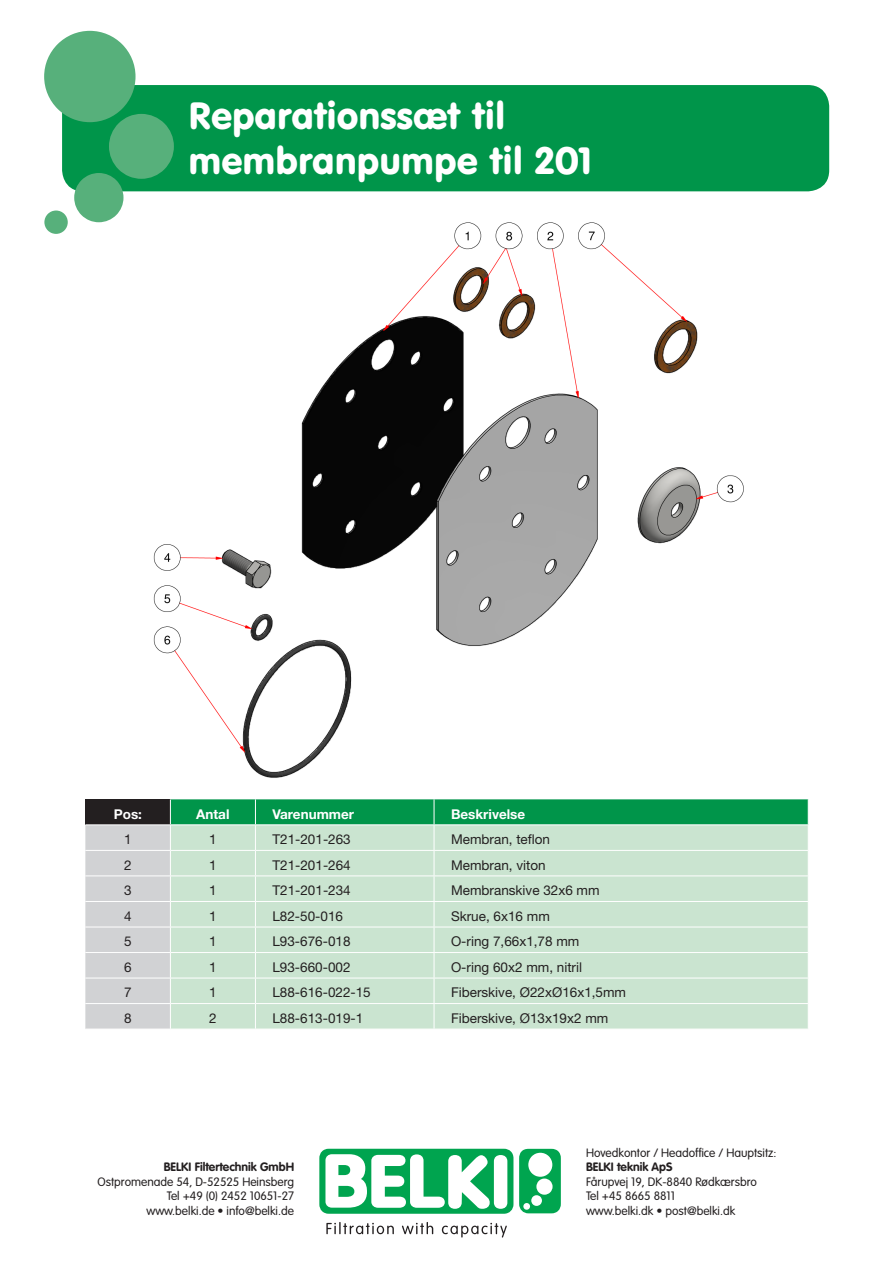
<style>
.page{position:relative;width:893px;height:1263px;background:#fff}
.page>*{position:absolute;margin:0;border:0;box-sizing:border-box;transform-origin:0 0}
.t1{font:37.5px/45px "VAG Rounded BT";color:#fff}
.t2{font:13.5px "Helvetica Neue";color:#231f20}
.t3{font:700 13.5px "Helvetica Neue";color:#fff}
.t4{font:300 12px/14.4px "VAG Rounded";color:#231f20}
.s1{font-weight:700}
</style>
<div class="page">
<div style="left:62px;top:85px;width:767px;height:106px;background:#00954a;border-radius:21px"></div>
<img style="left:153px;top:222px;width:591px;height:556px">
<svg style="left:44px;top:31px;width:130px;height:203px"></svg>
<div style="left:319px;top:1149px;width:194px;height:65px;background:#00a44f;border-radius:10px"></div>
<div style="left:494px;top:1155px;width:13px;height:54px;background:#fff;border-radius:7px"></div>
<svg style="left:325px;top:1154px;width:165px;height:55px"></svg>
<div style="left:519px;top:1149px;width:42px;height:64px;background:#00a54f;border-radius:9px"></div>
<svg style="left:326px;top:1222px;width:68px;height:12px"></svg>
<svg style="left:402px;top:1222px;width:31px;height:12px"></svg>
<svg style="left:442px;top:1223px;width:65px;height:14px"></svg>
<svg style="left:523px;top:1153px;width:30px;height:57px"></svg>
<svg style="left:85px;top:799px;width:724px;height:230px;background:#b7d9c3"></svg>
<p class="t1" style="left:189px;top:93px;width:405px">Reparationssæt til membranpumpe til 201</p>
<p class="t3" style="left:114px;top:803px;width:30px">Pos:</p>
<p class="t3" style="left:196px;top:803px;width:35px">Antal</p>
<p class="t3" style="left:272px;top:803px;width:83px">Varenummer</p>
<p class="t3" style="left:451px;top:803px;width:76px">Beskrivelse</p>
<p class="t2" style="left:124px;top:829px;width:9px">1</p>
<p class="t2" style="left:209px;top:829px;width:9px">1</p>
<p class="t2" style="left:272px;top:829px;width:80px">T21-201-263</p>
<p class="t2" style="left:451px;top:829px;width:101px">Membran, teflon</p>
<p class="t2" style="left:124px;top:855px;width:9px">2</p>
<p class="t2" style="left:209px;top:855px;width:9px">1</p>
<p class="t2" style="left:272px;top:855px;width:80px">T21-201-264</p>
<p class="t2" style="left:451px;top:855px;width:96px">Membran, viton</p>
<p class="t2" style="left:124px;top:880px;width:9px">3</p>
<p class="t2" style="left:209px;top:880px;width:9px">1</p>
<p class="t2" style="left:272px;top:880px;width:80px">T21-201-234</p>
<p class="t2" style="left:451px;top:880px;width:150px">Membranskive 32x6 mm</p>
<p class="t2" style="left:124px;top:906px;width:9px">4</p>
<p class="t2" style="left:209px;top:906px;width:9px">1</p>
<p class="t2" style="left:272px;top:906px;width:72px">L82-50-016</p>
<p class="t2" style="left:451px;top:906px;width:100px">Skrue, 6x16 mm</p>
<p class="t2" style="left:124px;top:932px;width:9px">5</p>
<p class="t2" style="left:209px;top:932px;width:9px">1</p>
<p class="t2" style="left:272px;top:932px;width:80px">L93-676-018</p>
<p class="t2" style="left:451px;top:932px;width:130px">O-ring 7,66x1,78 mm</p>
<p class="t2" style="left:124px;top:957px;width:9px">6</p>
<p class="t2" style="left:209px;top:957px;width:9px">1</p>
<p class="t2" style="left:272px;top:957px;width:80px">L93-660-002</p>
<p class="t2" style="left:451px;top:957px;width:133px">O-ring 60x2 mm, nitril</p>
<p class="t2" style="left:124px;top:983px;width:9px">7</p>
<p class="t2" style="left:209px;top:983px;width:9px">1</p>
<p class="t2" style="left:272px;top:983px;width:100px">L88-616-022-15</p>
<p class="t2" style="left:451px;top:983px;width:177px">Fiberskive, Ø22xØ16x1,5mm</p>
<p class="t2" style="left:124px;top:1008px;width:9px">8</p>
<p class="t2" style="left:209px;top:1008px;width:9px">2</p>
<p class="t2" style="left:272px;top:1008px;width:92px">L88-613-019-1</p>
<p class="t2" style="left:451px;top:1008px;width:159px">Fiberskive, Ø13x19x2 mm</p>
<p class="t4" style="left:98px;top:1160px;width:198px;text-align:right"><span class="s1">BELKI Filtertechnik GmbH<br></span>Ostpromenade 54, D-52525 Heinsberg<br>Tel +49 (0) 2452 10651-27 www.belki.de • info@belki.de</p>
<p class="t4" style="left:586px;top:1146px;width:192px">Hovedkontor / Headoffice / Hauptsitz:<br><span class="s1">BELKI teknik ApS<br></span>Fårupvej 19, DK-8840 Rødkærsbro<br>Tel +45 8665 8811<br>www.belki.dk • post@belki.dk</p>
</div>
